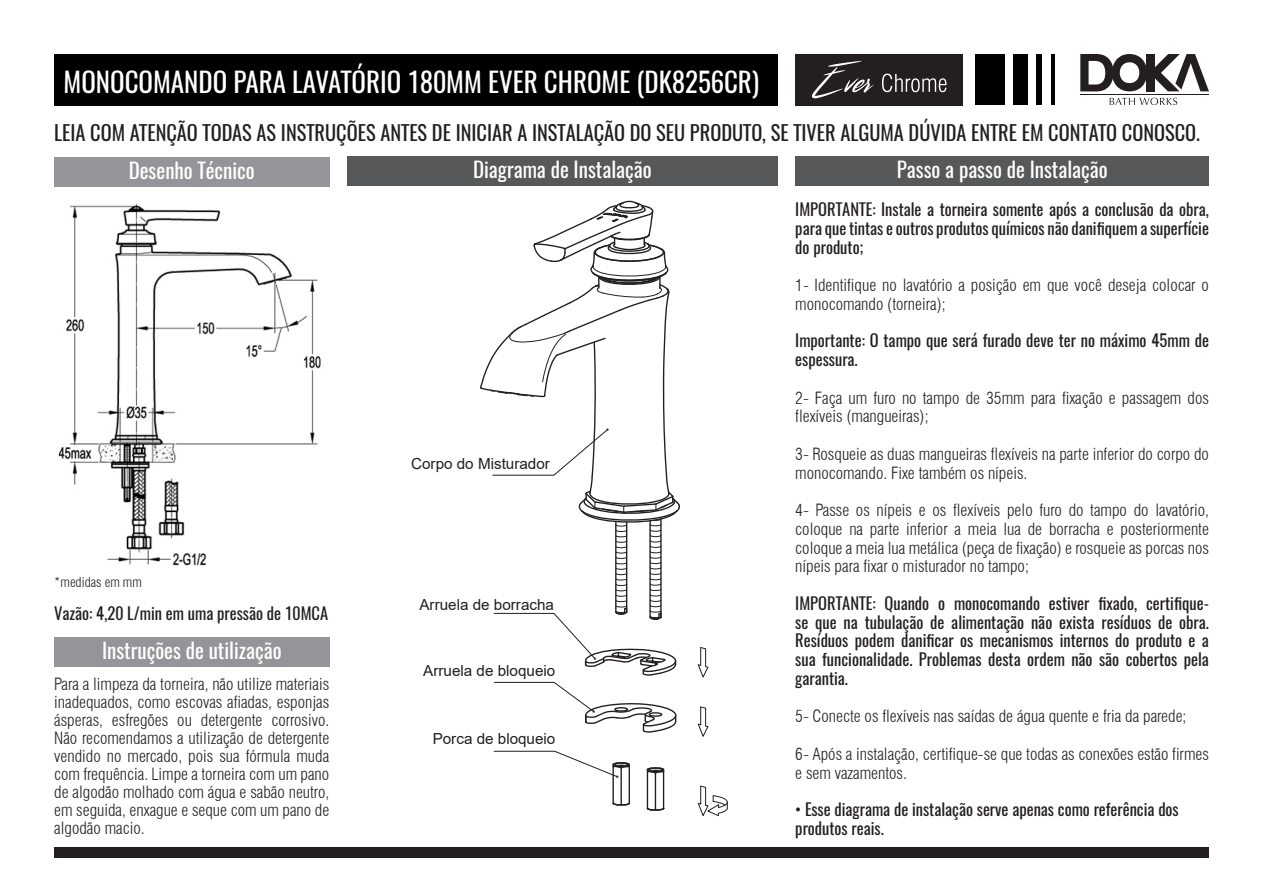
<style>
.page{position:relative;width:1263px;height:893px;background:#fff}
.page>*{position:absolute;margin:0;border:0;box-sizing:border-box;transform-origin:0 0}
.t1{font:27px "Oswald";color:#fff}
.t2{font:21px "Oswald";color:#fff}
.t3{font:20.4px "Oswald";color:#231f20}
.t4{font:300 condensed 16.5px/18px "Swiss 721 BT";color:#231f20}
.t5{font:16.5px/18.8px "Oswald";color:#231f20;text-align:justify}
.t6{font:15.3px "Arial";color:#231f20}
.t7{font:300 condensed 13.5px "Swiss 721 BT";color:#231f20}
</style>
<div class="page">
<div style="left:795px;top:54px;width:168px;height:51px;background:#231f20"></div>
<hr style="left:1080px;top:94px;width:129px;height:1px;background:#231f20">
<svg style="left:1080px;top:54px;width:129px;height:37px"></svg>
<svg style="left:1109px;top:98px;width:68px;height:7px"></svg>
<div style="left:54px;top:54px;width:724px;height:51px;background:#000"></div>
<div style="left:975px;top:54px;width:29px;height:51px;background:#000"></div>
<div style="left:1013px;top:54px;width:15px;height:51px;background:#000"></div>
<div style="left:1037px;top:54px;width:5px;height:51px;background:#000"></div>
<hr style="left:1051px;top:54px;width:4px;height:51px;background:#000">
<svg style="left:812px;top:61px;width:62px;height:37px"></svg>
<svg style="left:882px;top:74px;width:64px;height:18px"></svg>
<img style="left:58px;top:204px;width:263px;height:362px">
<div style="left:54px;top:637px;width:275px;height:30px;background:#939598"></div>
<div style="left:54px;top:158px;width:275px;height:29px;background:#939598"></div>
<div style="left:795px;top:156px;width:414px;height:30px;background:#57585a"></div>
<div style="left:347px;top:156px;width:431px;height:30px;background:#57585a"></div>
<svg style="left:646px;top:767px;width:19px;height:44px"></svg>
<svg style="left:697px;top:647px;width:12px;height:31px"></svg>
<svg style="left:697px;top:706px;width:12px;height:31px"></svg>
<svg style="left:697px;top:785px;width:31px;height:32px"></svg>
<svg style="left:493px;top:682px;width:184px;height:51px"></svg>
<svg style="left:493px;top:750px;width:138px;height:56px"></svg>
<svg style="left:480px;top:201px;width:200px;height:475px"></svg>
<div style="left:54px;top:847px;width:1155px;height:10px;background:#231f20"></div>
<p class="t1" style="left:64px;top:63px;width:697px">MONOCOMANDO PARA LAVATÓRIO 180MM EVER CHROME (DK8256CR)</p>
<p class="t3" style="left:54px;top:119px;width:1148px">LEIA COM ATENÇÃO TODAS AS INSTRUÇÕES ANTES DE INICIAR A INSTALAÇÃO DO SEU PRODUTO, SE TIVER ALGUMA DÚVIDA ENTRE EM CONTATO CONOSCO.</p>
<p class="t2" style="left:129px;top:156px;width:128px">Desenho Técnico</p>
<p class="t2" style="left:473px;top:154px;width:180px">Diagrama de Instalação</p>
<p class="t2" style="left:897px;top:154px;width:212px">Passo a passo de Instalação</p>
<p class="t7" style="left:54px;top:574px;width:89px">*medidas em mm</p>
<p class="t5" style="left:54px;top:604px;width:275px">Vazão: 4,20 L/min em uma pressão de 10MCA</p>
<p class="t2" style="left:102px;top:636px;width:181px">Instruções de utilização</p>
<p class="t4" style="left:54px;top:675px;width:276px;text-align:justify">Para a limpeza da torneira, não utilize materiais inadequados, como escovas afiadas, esponjas ásperas, esfregões ou detergente corrosivo.<br>Não recomendamos a utilização de detergente vendido no mercado, pois sua fórmula muda com frequência. Limpe a torneira com um pano de algodão molhado com água e sabão neutro, em seguida, enxague e seque com um pano de algodão macio.</p>
<p class="t6" style="left:411px;top:453px;width:140px">Corpo do Misturador</p>
<p class="t6" style="left:419px;top:594px;width:136px">Arruela de borracha</p>
<p class="t6" style="left:423px;top:660px;width:134px">Arruela de bloqueio</p>
<p class="t6" style="left:433px;top:728px;width:124px">Porca de bloqueio</p>
<p class="t5" style="left:795px;top:200px;width:415px">IMPORTANTE: Instale a torneira somente após a conclusão da obra, para que tintas e outros produtos químicos não danifiquem a superfície do produto;</p>
<p class="t4" style="left:795px;top:276px;width:415px;line-height:18.8px">1- Identifique no lavatório a posição em que você deseja colocar o monocomando (torneira);</p>
<p class="t5" style="left:795px;top:331px;width:415px">Importante: O tampo que será furado deve ter no máximo 45mm de espessura.</p>
<p class="t4" style="left:795px;top:388px;width:415px;line-height:18.8px">2- Faça um furo no tampo de 35mm para fixação e passagem dos flexíveis (mangueiras);</p>
<p class="t4" style="left:795px;top:445px;width:415px;line-height:18.8px">3- Rosqueie as duas mangueiras flexíveis na parte inferior do corpo do monocomando. Fixe também os nípeis.</p>
<p class="t4" style="left:795px;top:501px;width:415px;line-height:18.8px;text-align:justify">4- Passe os nípeis e os flexíveis pelo furo do tampo do lavatório, coloque na parte inferior a meia lua de borracha e posteriormente coloque a meia lua metálica (peça de fixação) e rosqueie as porcas nos nípeis para fixar o misturador no tampo;</p>
<p class="t5" style="left:795px;top:594px;width:415px">IMPORTANTE: Quando o monocomando estiver fixado, certifique&shy;se que na tubulação de alimentação não exista resíduos de obra.<br>Resíduos podem danificar os mecanismos internos do produto e a sua funcionalidade. Problemas desta ordem não são cobertos pela garantia.</p>
<p class="t4" style="left:795px;top:707px;width:393px">5- Conecte os flexíveis nas saídas de água quente e fria da parede;</p>
<p class="t4" style="left:795px;top:745px;width:415px;line-height:18.8px">6- Após a instalação, certifique-se que todas as conexões estão firmes e sem vazamentos.</p>
<p class="t5" style="left:795px;top:800px;width:385px">• Esse diagrama de instalação serve apenas como referência dos produtos reais.</p>
</div>
